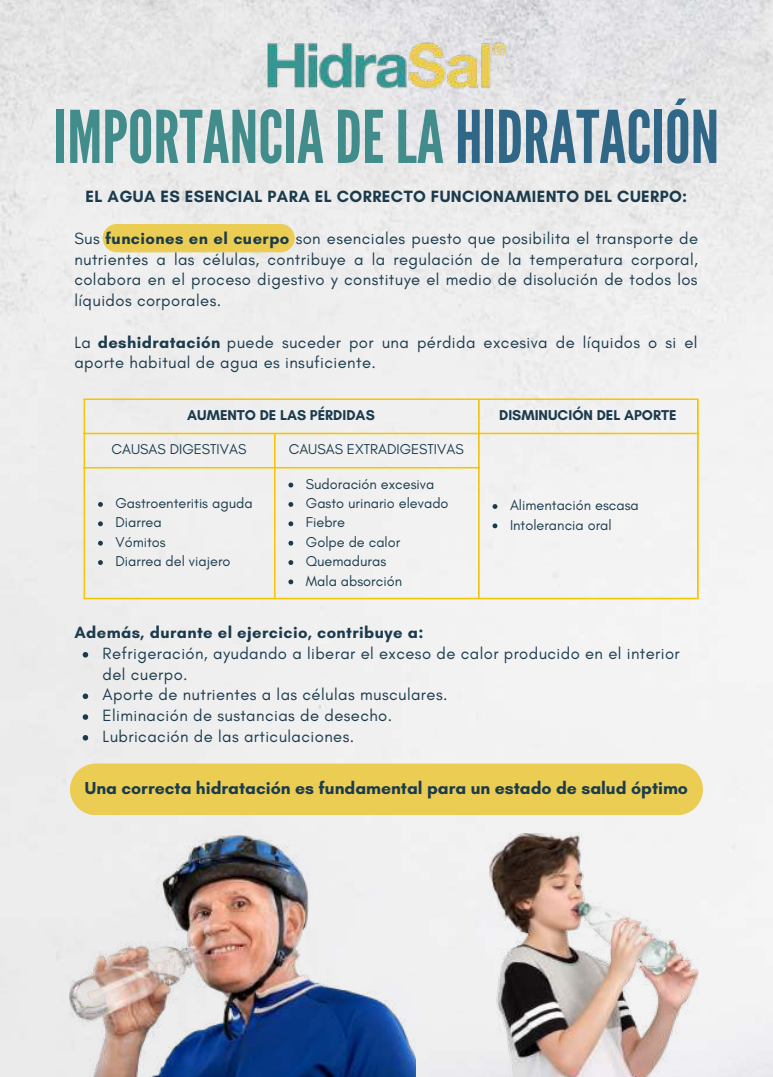
<style>
.page{position:relative;width:773px;height:1077px;background:#fff}
.page>*{position:absolute;margin:0;border:0;box-sizing:border-box;transform-origin:0 0}
.t1{font:72.5px "League Gothic";color:#428c8c}
.t2{font:700 17.75px "Glacial Indifference";color:#1b3b4d}
.t3{font:16.5px/20.8px "Glacial Indifference";letter-spacing:.025em;color:#1b3b4d}
.t4{font:700 16.5px "Glacial Indifference";letter-spacing:.025em;color:#1b3b4d}
.t5{font:14.5px/19.2px "Glacial Indifference";color:#1b3b4d}
.t6{font:700 14.5px "Glacial Indifference";color:#1b3b4d}
.s1{color:#306787}
.s2{font-weight:700}
</style>
<div class="page">
<img style="left:0;top:0;width:772px;height:1076px">
<div style="left:70px;top:763px;width:633px;height:52px;background:#eacd52"></div>
<img style="left:489px;top:832px;width:209px;height:244px">
<img style="left:70px;top:835px;width:345px;height:241px">
<div style="left:103px;top:224px;width:192px;height:28px;background:#eacd52;border-radius:14px"></div>
<svg style="left:83px;top:652px;width:5px;height:5px"></svg>
<svg style="left:83px;top:693px;width:5px;height:6px"></svg>
<svg style="left:83px;top:714px;width:5px;height:5px"></svg>
<svg style="left:83px;top:735px;width:5px;height:5px"></svg>
<svg style="left:492px;top:504px;width:5px;height:5px"></svg>
<svg style="left:492px;top:523px;width:5px;height:5px"></svg>
<svg style="left:98px;top:502px;width:5px;height:4px"></svg>
<svg style="left:98px;top:521px;width:5px;height:5px"></svg>
<svg style="left:98px;top:540px;width:5px;height:5px"></svg>
<svg style="left:98px;top:560px;width:5px;height:5px"></svg>
<svg style="left:288px;top:482px;width:5px;height:5px"></svg>
<svg style="left:288px;top:502px;width:5px;height:4px"></svg>
<svg style="left:288px;top:521px;width:5px;height:5px"></svg>
<svg style="left:288px;top:540px;width:5px;height:5px"></svg>
<svg style="left:288px;top:560px;width:5px;height:5px"></svg>
<svg style="left:288px;top:579px;width:5px;height:5px"></svg>
<hr style="left:84px;top:400px;width:1px;height:197px;background:#f6c602">
<hr style="left:274px;top:434px;width:1px;height:163px;background:#f6c602">
<hr style="left:478px;top:400px;width:1px;height:197px;background:#f6c602">
<hr style="left:697px;top:400px;width:1px;height:197px;background:#f6c602">
<hr style="left:84px;top:398px;width:614px;height:2px;background:#f6c602">
<hr style="left:84px;top:432px;width:614px;height:2px;background:#f6c602">
<hr style="left:84px;top:467px;width:395px;height:1px;background:#f6c602">
<hr style="left:84px;top:597px;width:614px;height:2px;background:#f6c602">
<img style="left:263px;top:19px;width:247px;height:84px">
<h1 class="t1" style="left:54px;top:95px;width:667px">IMPORTANCIA DE LA <span class="s1">HIDRATACIÓN</span></h1>
<p class="t4" style="left:85px;top:186px;width:603px">EL AGUA ES ESENCIAL PARA EL CORRECTO FUNCIONAMIENTO DEL CUERPO:</p>
<p class="t3" style="left:74px;top:227px;width:625px;text-align:justify">Sus <span class="s2">funciones en el cuerpo</span> son esenciales puesto que posibilita el transporte de nutrientes a las células, contribuye a la regulación de la temperatura corporal, colabora en el proceso digestivo y constituye el medio de disolución de todos los líquidos corporales.</p>
<p class="t3" style="left:74px;top:331px;width:624px">La <span class="s2">deshidratación</span> puede suceder por una pérdida excesiva de líquidos o si el aporte habitual de agua es insuficiente.</p>
<p class="t6" style="left:187px;top:406px;width:189px">AUMENTO DE LAS PÉRDIDAS</p>
<p class="t6" style="left:499px;top:406px;width:179px">DISMINUCIÓN DEL APORTE</p>
<p class="t5" style="left:111px;top:439px;width:136px">CAUSAS DIGESTIVAS</p>
<p class="t5" style="left:289px;top:439px;width:176px">CAUSAS EXTRADIGESTIVAS</p>
<p class="t5" style="left:115px;top:493px;width:139px">Gastroenteritis aguda<br>Diarrea<br>Vómitos<br>Diarrea del viajero</p>
<p class="t5" style="left:306px;top:474px;width:144px">Sudoración excesiva<br>Gasto urinario elevado<br>Fiebre<br>Golpe de calor<br>Quemaduras<br>Mala absorción</p>
<p class="t4" style="left:74px;top:622px;width:350px">Además, durante el ejercicio, contribuye a:</p>
<p class="t5" style="left:510px;top:495px;width:130px">Alimentación escasa<br>Intolerancia oral</p>
<p class="t3" style="left:103px;top:642px;width:578px">Refrigeración, ayudando a liberar el exceso de calor producido en el interior del cuerpo.<br>Aporte de nutrientes a las células musculares.<br>Eliminación de sustancias de desecho.<br>Lubricación de las articulaciones.</p>
<p class="t2" style="left:85px;top:776px;width:604px">Una correcta hidratación es fundamental para un estado de salud óptimo</p>
</div>
